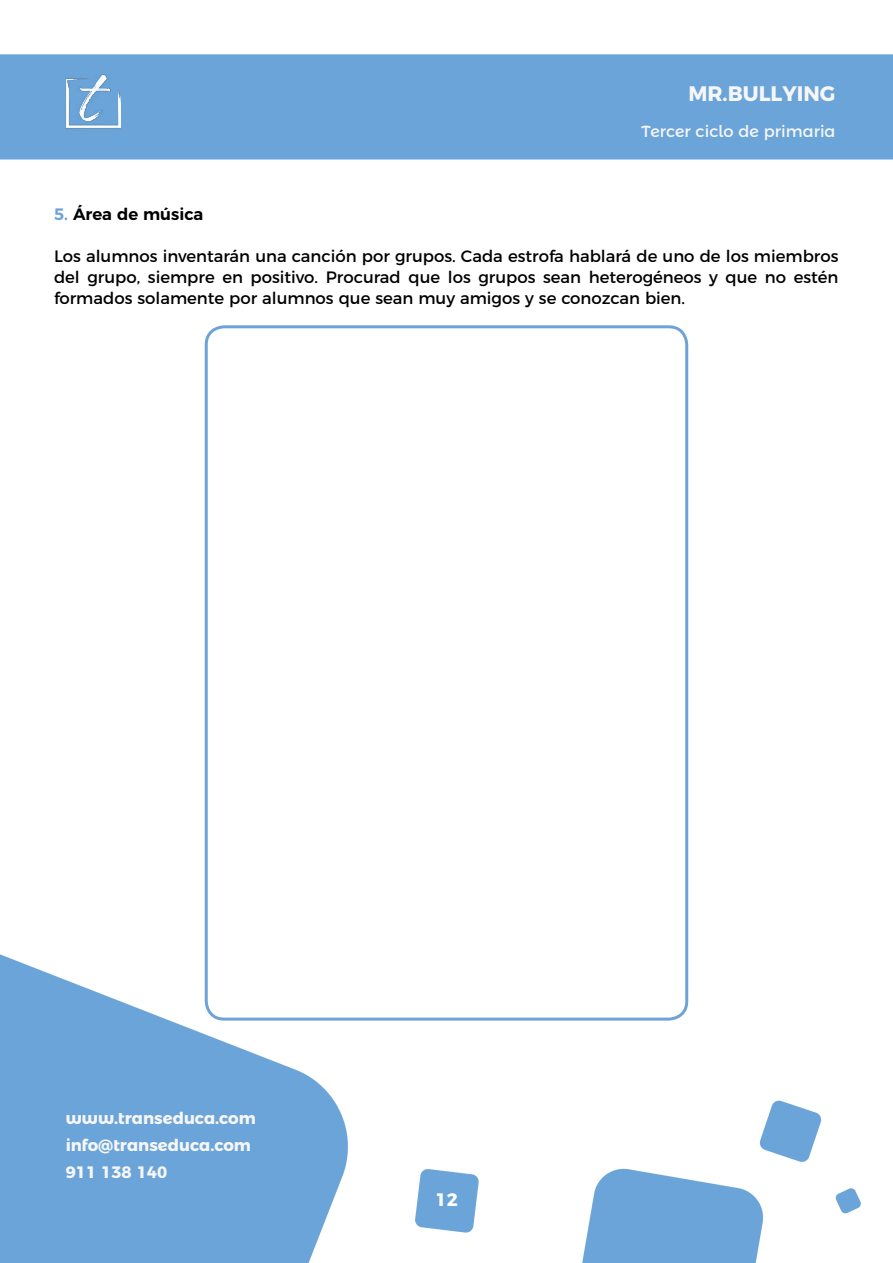
<style>
.page{position:relative;width:893px;height:1263px;background:#fff}
.page>*{position:absolute;margin:0;border:0;box-sizing:border-box;transform-origin:0 0}
.t1{font:700 21px "Montserrat";color:#f6f6f6}
.t2{font:700 18px "Montserrat";color:#fff}
.t3{font:16.5px/21px "Montserrat";color:#000;text-align:justify}
.t4{font:700 16.5px/27px "Montserrat Alternates";color:#f6f6f6}
.t5{font:600 16.5px "Montserrat";color:#000}
.t6{font:16.2px "Montserrat Alternates";color:#f6f6f6}
.s1{color:#6da3d8}
</style>
<div class="page">
<img style="left:0;top:54px;width:893px;height:1209px">
<img style="left:66px;top:74px;width:55px;height:66px">
<div style="left:205px;top:325px;width:483px;height:695px;border:3px solid #6da3d8;border-radius:18px"></div>
<p class="t1" style="left:688px;top:77px;width:149px">MR.BULLYING</p>
<p class="t6" style="left:641px;top:119px;width:196px">Tercer ciclo de primaria</p>
<p class="t5" style="left:54px;top:201px;width:151px"><span class="s1">5.</span> Área de música</p>
<p class="t3" style="left:54px;top:244px;width:786px">Los alumnos inventarán una canción por grupos. Cada estrofa hablará de uno de los miembros del grupo, siempre en positivo. Procurad que los grupos sean heterogéneos y que no estén formados solamente por alumnos que sean muy amigos y se conozcan bien.</p>
<p class="t4" style="left:66px;top:1103px;width:192px">www.transeduca.com info@transeduca.com<br>911 138 140</p>
<p class="t2" style="left:436px;top:1184px;width:24px">12</p>
</div>
